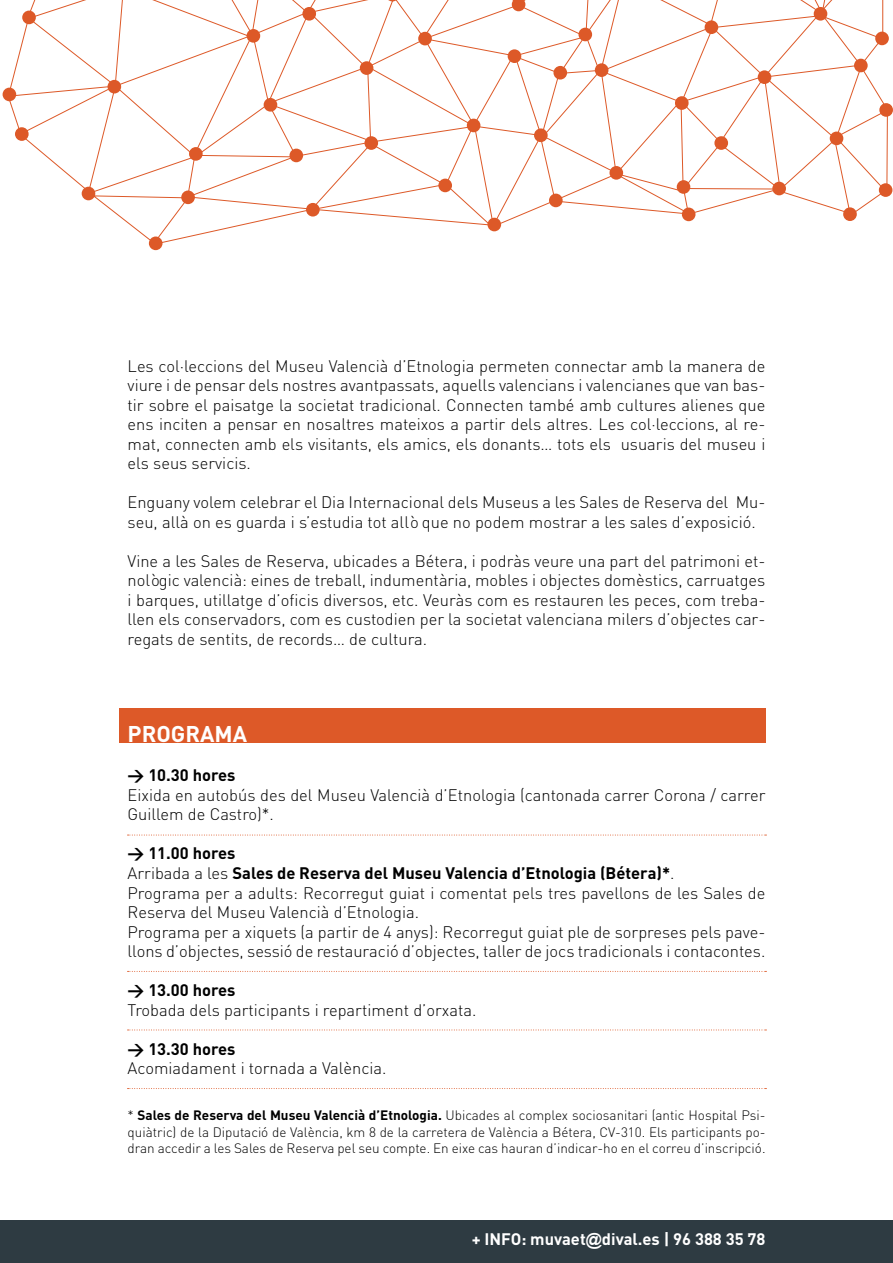
<style>
.page{position:relative;width:893px;height:1263px;background:#fff}
.page>*{position:absolute;margin:0;border:0;box-sizing:border-box;transform-origin:0 0}
.t1{font:700 22.5px "DIN";color:#fff}
.t2{font:300 16.5px/19.5px "DIN";color:#000}
.t3{font:700 16.5px "DIN";color:#000}
.t4{font:700 16.5px "DIN";color:#fff}
.t5{font:300 13.5px/16.5px "DIN";color:#000;text-align:justify}
.s1{font-weight:700}
.s2{font-family:"Arial"}
</style>
<div class="page">
<div style="left:119px;top:708px;width:646px;height:34px;background:#dd5928"></div>
<svg style="left:2px;top:0;width:891px;height:250px"></svg>
<svg style="left:128px;top:835px;width:638px;height:1px"></svg>
<svg style="left:128px;top:971px;width:638px;height:1px"></svg>
<svg style="left:128px;top:1029px;width:638px;height:1px"></svg>
<svg style="left:128px;top:1088px;width:638px;height:1px"></svg>
<div style="left:0;top:1220px;width:893px;height:43px;background:#2e3b42"></div>
<p class="t2" style="left:128px;top:356px;width:639px;text-align:justify">Les col·leccions del Museu Valencià d’Etnologia permeten connectar amb la manera de viure i de pensar dels nostres avantpassats, aquells valencians i valencianes que van bas&shy;tir sobre el paisatge la societat tradicional. Connecten també amb cultures alienes que ens inciten a pensar en nosaltres mateixos a partir dels altres. Les col·leccions, al re&shy;mat, connecten amb els visitants, els amics, els donants… tots els usuaris del museu i els seus servicis.</p>
<p class="t2" style="left:128px;top:493px;width:639px">Enguany volem celebrar el Dia Internacional dels Museus a les Sales de Reserva del Mu&shy;seu, allà on es guarda i s’estudia tot allò que no podem mostrar a les sales d’exposició.</p>
<p class="t2" style="left:128px;top:551px;width:639px;text-align:justify">Vine a les Sales de Reserva, ubicades a Bétera, i podràs veure una part del patrimoni et&shy;nològic valencià: eines de treball, indumentària, mobles i objectes domèstics, carruatges i barques, utillatge d’oficis diversos, etc. Veuràs com es restauren les peces, com treba&shy;llen els conservadors, com es custodien per la societat valenciana milers d’objectes car&shy;regats de sentits, de records… de cultura.</p>
<h1 class="t1" style="left:128px;top:720px;width:30px">Programa</h1>
<p class="t3" style="left:128px;top:765px;width:109px">&gt; 10.30 hores</p>
<p class="t2" style="left:128px;top:785px;width:639px">Eixida en autobús des del Museu Valencià d’Etnologia (cantonada carrer Corona / carrer<br>Guillem de Castro)*.</p>
<p class="t2" style="left:128px;top:844px;width:639px"><span class="s1">&gt; 11.00 hores<br></span>Arribada a les <span class="s1">Sales de Reserva del Museu Valencia d’Etnologia (Bétera)*</span>.<br>Programa per a adults: Recorregut guiat i comentat pels tres pavellons de les Sales de Reserva del Museu Valencià d’Etnologia.<br>Programa per a xiquets (a partir de 4 anys): Recorregut guiat ple de sorpreses pels pave&shy;llons d’objectes, sessió de restauració d’objectes, taller de jocs tradicionals i contacontes.</p>
<p class="t3" style="left:128px;top:979px;width:109px">&gt; 13.00 hores</p>
<p class="t2" style="left:128px;top:1000px;width:350px">Trobada dels participants i repartiment d’orxata.</p>
<p class="t3" style="left:128px;top:1038px;width:109px">&gt; 13.30 hores</p>
<p class="t2" style="left:128px;top:1058px;width:261px">Acomiadament i tornada a València.</p>
<p class="t5" style="left:128px;top:1107px;width:639px">* <span class="s1">Sales de Reserva del Museu Valencià d’Etnologia.</span> Ubicades al complex sociosanitari (antic Hospital Psi&shy;quiàtric) de la Diputació de València, km 8 de la carretera de València a Bétera, CV-310. Els participants po&shy;dran accedir a les Sales de Reserva pel seu compte. En eixe cas hauran d’indicar-ho en el correu d’inscripció.</p>
<p class="t4" style="left:472px;top:1228px;width:295px">+ INFO: muvaet<span class="s2">@</span>dival.es | 96 388 35 78</p>
</div>
